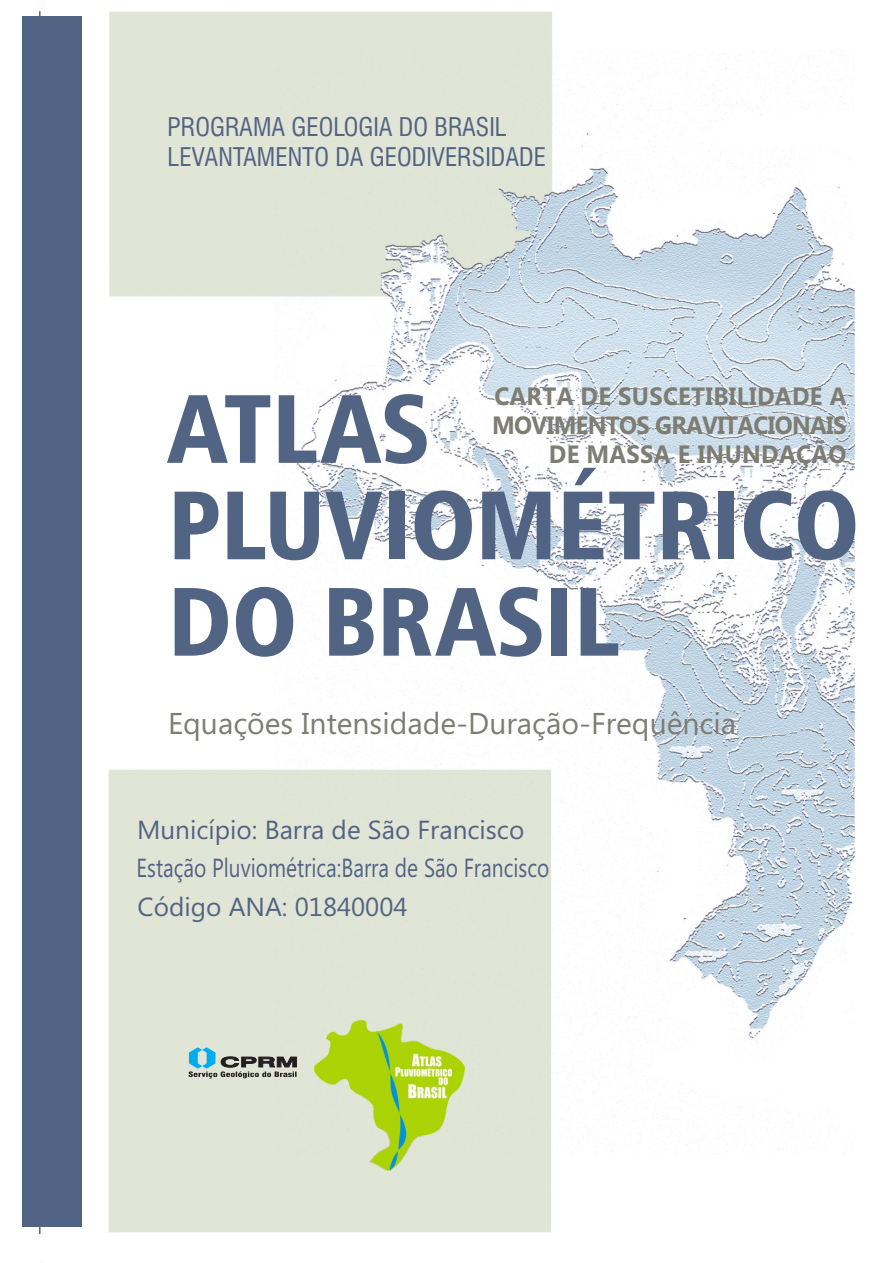
<style>
.page{position:relative;width:893px;height:1263px;background:#fff}
.page>*{position:absolute;margin:0;border:0;box-sizing:border-box;transform-origin:0 0}
.t1{font:97.35px/96.4px "Humanist 777 BT Black Condensed B";color:#526483}
.t2{font:30.15px "Ebrima";color:#7d7d74}
.t3{font:26.1px/38.5px "Ebrima";color:#526483}
.t4{font:700 25.05px/29px "Ebrima";letter-spacing:.015em;color:#7d7d74;text-align:right;scale:.95 1}
.t5{font:condensed 25.05px/30px "Swiss 721 BT";color:#526483}
</style>
<div class="page">
<img style="left:39px;top:11px;width:816px;height:1223px">
<div style="left:22px;top:17px;width:59px;height:1210px;background:#526483"></div>
<svg style="left:189px;top:1047px;width:108px;height:31px;background:#9aadaa"></svg>
<img style="left:315px;top:1020px;width:150px;height:151px">
<p class="t5" style="left:168px;top:115px;width:380px">PROGRAMA GEOLOGIA DO BRASIL<br>LEVANTAMENTO DA GEODIVERSIDADE</p>
<p class="t4" style="left:492px;top:384px;width:374px">CARTA DE SUSCETIBILIDADE A<br>MOVIMENTOS GRAVITACIONAIS<br>DE MASSA E INUNDAÇÃO</p>
<h1 class="t1" style="left:168px;top:389px;width:692px">ATLAS<br>PLUVIOMÉTRICO<br>DO BRASIL</h1>
<p class="t2" style="left:168px;top:712px;width:569px">Equações Intensidade-Duração-Frequência</p>
<p class="t3" style="left:137px;top:813px;width:414px">Município: Barra de São Francisco<br>Estação Pluviométrica:Barra de São Francisco<br>Código ANA: 01840004</p>
</div>
